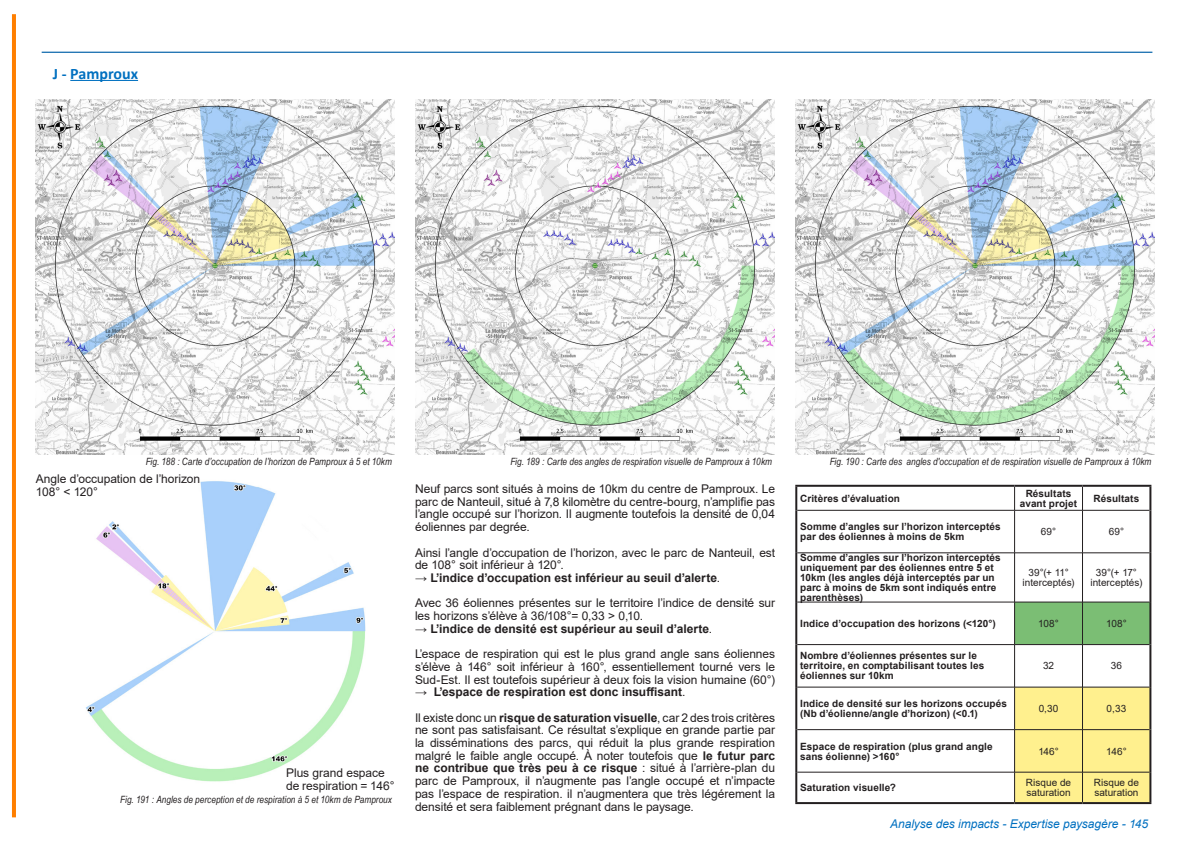
<style>
.page{position:relative;width:1191px;height:842px;background:#fff}
.page>*{position:absolute;margin:0;border:0;box-sizing:border-box;transform-origin:0 0}
.t1{font:700 16px "Calibri";color:#0070c0}
.corps_de_texte{font:12px/12.7px "Arial";letter-spacing:-.005em;color:#231f20;text-align:justify}
.corps_de_texte-2{font:700 12px "Arial";color:#231f20}
.t2{font:italic 12px "Arial";letter-spacing:-.005em;color:#0070c0}
.corps_de_texte-3{font:700 10px/10px "Arial";letter-spacing:.01em;color:#231f20}
.t3{font:italic 10px "Arial Narrow";letter-spacing:.005em;color:#231f20}
.corps_de_texte-4{font:10px/10px "Arial";letter-spacing:.005em;color:#231f20;text-align:center}
.s1{font-weight:400}
.s2{font-weight:700}
</style>
<div class="page">
<hr style="left:42px;top:52px;width:1110px;height:1px;background:#0060a8">
<hr style="left:70px;top:80px;width:68px;height:1px;background:#0070c0">
<img style="left:36px;top:99px;width:359px;height:356px">
<img style="left:86px;top:481px;width:280px;height:301px">
<img style="left:415px;top:99px;width:359px;height:356px">
<img style="left:795px;top:99px;width:359px;height:356px">
<div style="left:1015px;top:603px;width:134px;height:41px;background:#7bbe74"></div>
<div style="left:1015px;top:688px;width:134px;height:114px;background:#fff08e"></div>
<svg style="left:1014px;top:487px;width:1px;height:23px"></svg>
<svg style="left:1082px;top:487px;width:1px;height:23px"></svg>
<hr style="left:797px;top:510px;width:217px;height:1px;background:#231f20">
<hr style="left:1014px;top:510px;width:68px;height:1px;background:#231f20">
<hr style="left:1014px;top:510px;width:1px;height:43px;background:#231f20">
<hr style="left:1082px;top:510px;width:67px;height:1px;background:#231f20">
<hr style="left:797px;top:553px;width:217px;height:1px;background:#231f20">
<hr style="left:1014px;top:553px;width:68px;height:1px;background:#231f20">
<hr style="left:1014px;top:553px;width:1px;height:49px;background:#231f20">
<hr style="left:1082px;top:553px;width:67px;height:1px;background:#231f20">
<hr style="left:797px;top:602px;width:217px;height:1px;background:#231f20">
<hr style="left:797px;top:644px;width:217px;height:1px;background:#231f20">
<hr style="left:1014px;top:645px;width:1px;height:42px;background:#231f20">
<hr style="left:797px;top:687px;width:217px;height:1px;background:#231f20">
<hr style="left:797px;top:729px;width:217px;height:1px;background:#231f20">
<hr style="left:797px;top:772px;width:217px;height:1px;background:#231f20">
<hr style="left:1082px;top:510px;width:1px;height:43px;background:#231f20">
<hr style="left:1082px;top:553px;width:1px;height:49px;background:#231f20">
<hr style="left:1082px;top:645px;width:1px;height:42px;background:#231f20">
<hr style="left:1014px;top:687px;width:68px;height:1px;background:#231f20">
<hr style="left:1014px;top:687px;width:1px;height:42px;background:#231f20">
<hr style="left:1082px;top:687px;width:67px;height:1px;background:#231f20">
<hr style="left:1082px;top:687px;width:1px;height:42px;background:#231f20">
<hr style="left:1014px;top:729px;width:68px;height:1px;background:#231f20">
<hr style="left:1014px;top:730px;width:1px;height:42px;background:#231f20">
<hr style="left:1082px;top:729px;width:67px;height:1px;background:#231f20">
<hr style="left:1082px;top:730px;width:1px;height:42px;background:#231f20">
<hr style="left:1014px;top:772px;width:68px;height:1px;background:#231f20">
<hr style="left:1014px;top:772px;width:1px;height:30px;background:#231f20">
<hr style="left:1082px;top:772px;width:67px;height:1px;background:#231f20">
<hr style="left:1082px;top:772px;width:1px;height:30px;background:#231f20">
<hr style="left:1014px;top:602px;width:68px;height:1px;background:#231f20">
<hr style="left:1014px;top:602px;width:1px;height:42px;background:#231f20">
<hr style="left:1014px;top:644px;width:68px;height:1px;background:#231f20">
<hr style="left:1082px;top:602px;width:67px;height:1px;background:#231f20">
<hr style="left:1082px;top:602px;width:1px;height:42px;background:#231f20">
<hr style="left:1082px;top:644px;width:67px;height:1px;background:#231f20">
<hr style="left:795px;top:485px;width:219px;height:2px;background:#231f20">
<hr style="left:795px;top:487px;width:2px;height:23px;background:#231f20">
<hr style="left:1014px;top:485px;width:68px;height:2px;background:#231f20">
<hr style="left:1082px;top:485px;width:69px;height:2px;background:#231f20">
<hr style="left:1149px;top:487px;width:2px;height:23px;background:#231f20">
<hr style="left:795px;top:510px;width:2px;height:43px;background:#231f20">
<hr style="left:1149px;top:510px;width:2px;height:43px;background:#231f20">
<hr style="left:795px;top:553px;width:2px;height:49px;background:#231f20">
<hr style="left:1149px;top:553px;width:2px;height:49px;background:#231f20">
<hr style="left:795px;top:602px;width:2px;height:43px;background:#231f20">
<hr style="left:1149px;top:602px;width:2px;height:43px;background:#231f20">
<hr style="left:795px;top:645px;width:2px;height:42px;background:#231f20">
<hr style="left:1149px;top:645px;width:2px;height:42px;background:#231f20">
<hr style="left:795px;top:687px;width:2px;height:43px;background:#231f20">
<hr style="left:1149px;top:687px;width:2px;height:43px;background:#231f20">
<hr style="left:795px;top:730px;width:2px;height:42px;background:#231f20">
<hr style="left:1149px;top:730px;width:2px;height:42px;background:#231f20">
<hr style="left:795px;top:772px;width:2px;height:30px;background:#231f20">
<hr style="left:1149px;top:772px;width:2px;height:30px;background:#231f20">
<hr style="left:795px;top:802px;width:219px;height:2px;background:#231f20">
<hr style="left:1014px;top:802px;width:68px;height:2px;background:#231f20">
<hr style="left:1082px;top:802px;width:69px;height:2px;background:#231f20">
<img style="left:36px;top:103px;width:48px;height:51px">
<img style="left:416px;top:99px;width:48px;height:55px">
<img style="left:796px;top:103px;width:48px;height:51px">
<hr style="left:12px;top:14px;width:4px;height:803px;background:#ff7f00">
<p class="t1" style="left:53px;top:62px;width:87px">J - Pamproux</p>
<p class="t3" style="left:146px;top:455px;width:248px">Fig. 188 : Carte d’occupation de l’horizon de Pamproux à 5 et 10km</p>
<p class="t3" style="left:510px;top:455px;width:263px">Fig. 189 : Carte des angles de respiration visuelle de Pamproux à 10km</p>
<p class="t3" style="left:829px;top:455px;width:323px">Fig. 190 : Carte des angles d'occupation et de respiration visuelle de Pamproux à 10km</p>
<p class="corps_de_texte" style="left:36px;top:472px;width:166px">Angle d’occupation de l’horizon</p>
<p class="corps_de_texte" style="left:36px;top:485px;width:64px">108° &lt; 120°</p>
<p class="corps_de_texte" style="left:286px;top:766px;width:100px">Plus grand espace</p>
<p class="corps_de_texte" style="left:286px;top:779px;width:110px">de respiration = 146°</p>
<p class="t3" style="left:120px;top:792px;width:273px">Fig. 191 : Angles de perception et de respiration à 5 et 10km de Pamproux</p>
<p class="corps_de_texte" style="left:415px;top:482px;width:362px">Neuf parcs sont situés à moins de 10km du centre de Pamproux. Le parc de Nanteuil, situé à 7,8 kilomètre du centre-bourg, n’amplifie pas l’angle occupé sur l’horizon. Il augmente toutefois la densité de 0,04 éoliennes par degrée.</p>
<p class="corps_de_texte" style="left:415px;top:546px;width:362px">Ainsi l’angle d’occupation de l’horizon, avec le parc de Nanteuil, est de 108° soit inférieur à 120°.</p>
<p class="corps_de_texte-2" style="left:415px;top:569px;width:306px">→ L’indice d’occupation est inférieur au seuil d’alerte<span class="s1">.</span></p>
<p class="corps_de_texte" style="left:415px;top:597px;width:362px">Avec 36 éoliennes présentes sur le territoire l’indice de densité sur les horizons s’élève à 36/108°= 0,33 &gt; 0,10.</p>
<p class="corps_de_texte-2" style="left:415px;top:620px;width:299px">→ L’indice de densité est supérieur au seuil d’alerte<span class="s1">.</span></p>
<p class="corps_de_texte" style="left:415px;top:647px;width:362px">L’espace de respiration qui est le plus grand angle sans éoliennes s’élève à 146° soit inférieur à 160°, essentiellement tourné vers le Sud-Est. Il est toutefois supérieur à deux fois la vision humaine (60°)</p>
<p class="corps_de_texte-2" style="left:415px;top:684px;width:272px">→ L’espace de respiration est donc insuffisant<span class="s1">.</span></p>
<p class="corps_de_texte" style="left:415px;top:711px;width:362px">Il existe donc un <span class="s2">risque de saturation visuelle</span>, car 2 des trois critères ne sont pas satisfaisant. Ce résultat s’explique en grande partie par la disséminations des parcs, qui réduit la plus grande respiration malgré le faible angle occupé. À noter toutefois que <span class="s2">le futur parc ne contribue que très peu à ce risque</span> : situé à l’arrière-plan du parc de Pamproux, il n’augmente pas l’angle occupé et n’impacte pas l’espace de respiration. il n’augmentera que très légérement la densité et sera faiblement prégnant dans le paysage.</p>
<p class="corps_de_texte-3" style="left:800px;top:493px;width:101px">Critères d’évaluation</p>
<p class="corps_de_texte-3" style="left:1020px;top:488px;width:59px;text-align:center">Résultats avant projet</p>
<p class="corps_de_texte-3" style="left:1093px;top:493px;width:47px">Résultats</p>
<p class="corps_de_texte-3" style="left:800px;top:522px;width:202px">Somme d’angles sur l’horizon interceptés par des éoliennes à moins de 5km</p>
<p class="corps_de_texte-4" style="left:1040px;top:527px;width:17px">69°</p>
<p class="corps_de_texte-4" style="left:1108px;top:527px;width:17px">69°</p>
<p class="corps_de_texte-3" style="left:800px;top:553px;width:202px">Somme d’angles sur l’horizon interceptés uniquement par des éoliennes entre 5 et 10km (les angles déjà interceptés par un parc à moins de 5km sont indiqués entre parenthèses)</p>
<p class="corps_de_texte-4" style="left:1022px;top:567px;width:53px">39°(+ 11° interceptés)</p>
<p class="corps_de_texte-4" style="left:1090px;top:567px;width:53px">39°(+ 17° interceptés)</p>
<p class="corps_de_texte-3" style="left:800px;top:618px;width:197px">Indice d’occupation des horizons (&lt;120°)</p>
<p class="corps_de_texte-4" style="left:1038px;top:618px;width:22px">108°</p>
<p class="corps_de_texte-4" style="left:1106px;top:618px;width:22px">108°</p>
<p class="corps_de_texte-3" style="left:800px;top:651px;width:186px">Nombre d’éoliennes présentes sur le territoire, en comptabilisant toutes les éoliennes sur 10km</p>
<p class="corps_de_texte-4" style="left:1043px;top:661px;width:13px">32</p>
<p class="corps_de_texte-4" style="left:1110px;top:661px;width:13px">36</p>
<p class="corps_de_texte-3" style="left:800px;top:699px;width:208px">Indice de densité sur les horizons occupés (Nb d’éolienne/angle d’horizon) (&lt;0.1)</p>
<p class="corps_de_texte-4" style="left:1038px;top:703px;width:21px">0,30</p>
<p class="corps_de_texte-4" style="left:1106px;top:703px;width:21px">0,33</p>
<p class="corps_de_texte-3" style="left:800px;top:741px;width:194px">Espace de respiration (plus grand angle sans éolienne) &gt;160°</p>
<p class="corps_de_texte-4" style="left:1038px;top:746px;width:22px">146°</p>
<p class="corps_de_texte-4" style="left:1106px;top:746px;width:22px">146°</p>
<p class="corps_de_texte-3" style="left:800px;top:783px;width:97px">Saturation visuelle?</p>
<p class="corps_de_texte-4" style="left:1026px;top:778px;width:47px;text-align:left">Risque de saturation</p>
<p class="corps_de_texte-4" style="left:1093px;top:778px;width:47px;text-align:left">Risque de saturation</p>
<p class="t2" style="left:890px;top:816px;width:259px">Analyse des impacts - Expertise paysagère - 145</p>
</div>
